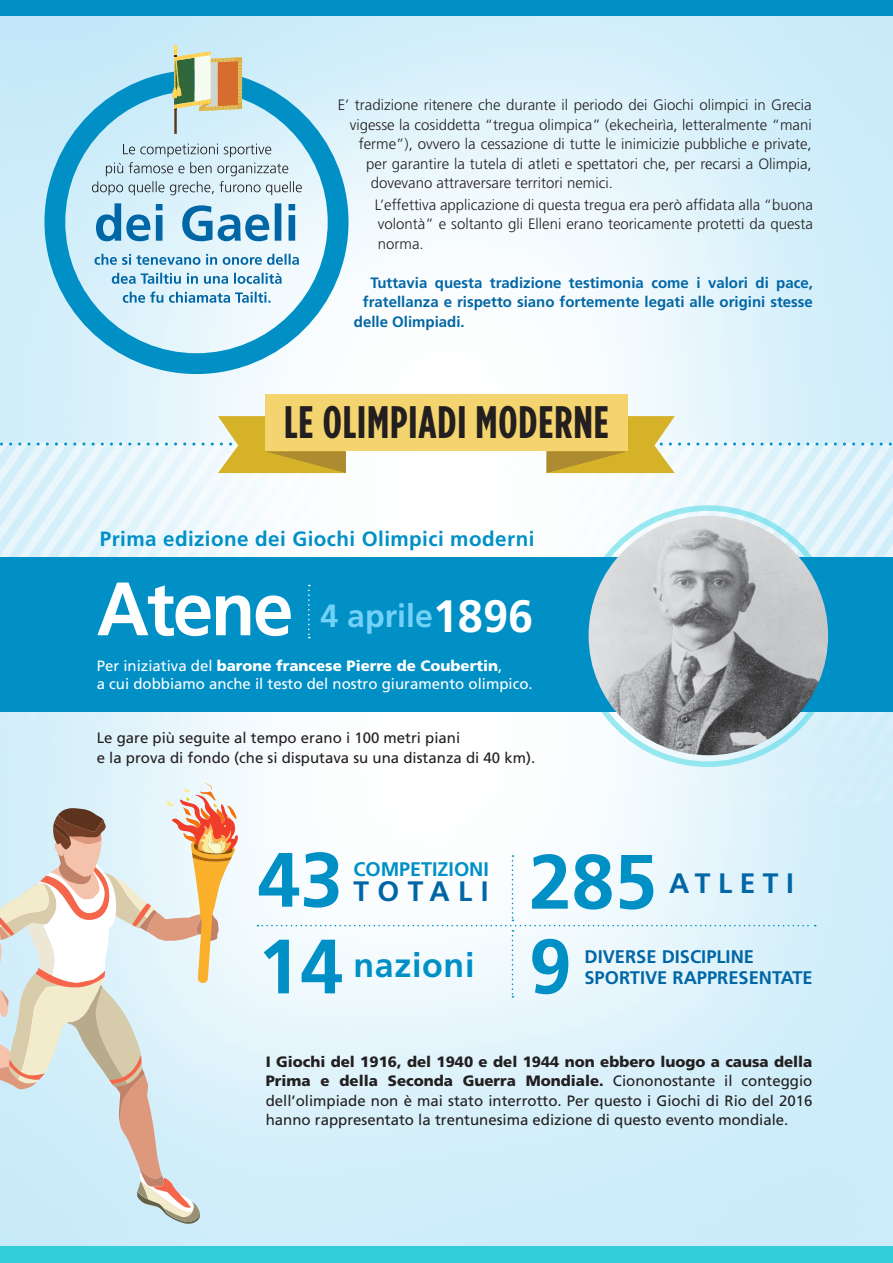
<style>
.page{position:relative;width:893px;height:1263px;background:#fff}
.page>*{position:absolute;margin:0;border:0;box-sizing:border-box;transform-origin:0 0}
.t1{font:700 76.8px "Frutiger";color:#0090c6}
.t2{font:700 75.45px "Frutiger";letter-spacing:-.03em;color:#fff;scale:.96 1}
.t3{font:700 condensed 45.45px "Gotham HTF";letter-spacing:.02em;color:#231f20}
.t4{font:700 33.9px "Frutiger";letter-spacing:.02em;color:#0090c6}
.t5{font:700 32.1px "Frutiger";color:#72d1f6}
.t6{font:700 28.05px "Frutiger";letter-spacing:.27em;color:#0166a5}
.t7{font:700 20.7px "Frutiger";letter-spacing:.02em;color:#0090c6}
.t8{font:700 19.65px "Frutiger";color:#0090c6}
.t9{font:700 18.3px "Frutiger";color:#0166a5}
.t10{font:300 15px/19.5px "Frutiger";color:#231f20;text-align:justify}
.t11{font:15px/19.5px "Frutiger";color:#231f20}
.t12{font:700 15px "Frutiger";color:#0166a5}
.t13{font:15px/18px "Frutiger";color:#fff}
.s1{font-size:45.3px;color:#fff}
.s2{font-weight:900}
</style>
<div class="page">
<img style="left:0;top:473px;width:893px;height:774px">
<div style="left:0;top:557px;width:893px;height:155px;background:#0090c6"></div>
<img style="left:589px;top:516px;width:239px;height:239px;border-radius:120px">
<div style="left:0;top:0;width:893px;height:16px;background:#0090c6"></div>
<div style="left:0;top:1247px;width:893px;height:16px;background:#33ccd9"></div>
<div style="left:265px;top:394px;width:363px;height:57px;background:#f4d46f"></div>
<svg style="left:0;top:416px;width:893px;height:57px"></svg>
<svg style="left:257px;top:855px;width:559px;height:142px"></svg>
<svg style="left:0;top:782px;width:236px;height:442px;background:#dbdfdb"></svg>
<svg style="left:44px;top:70px;width:304px;height:304px;background:#a6d6e9"></svg>
<svg style="left:96px;top:203px;width:199px;height:38px;background:#89bcd9"></svg>
<hr style="left:174px;top:64px;width:3px;height:70px;background:#5c331c">
<svg style="left:173px;top:43px;width:69px;height:68px;background:#c0b68c"></svg>
<svg style="left:308px;top:585px;width:2px;height:53px"></svg>
<p class="t10" style="left:338px;top:95px;width:476px">E’ tradizione ritenere che durante il periodo dei Giochi olimpici in Grecia</p>
<p class="t10" style="left:350px;top:115px;width:464px">vigesse la cosiddetta “tregua olimpica” (ekecheirìa, letteralmente “mani</p>
<p class="t10" style="left:359px;top:134px;width:455px">ferme”), ovvero la cessazione di tutte le inimicizie pubbliche e private,</p>
<p class="t10" style="left:366px;top:154px;width:447px">per garantire la tutela di atleti e spettatori che, per recarsi a Olimpia,</p>
<p class="t10" style="left:371px;top:173px;width:244px">dovevano attraversare territori nemici.</p>
<p class="t10" style="left:375px;top:195px;width:440px">L’effettiva applicazione di questa tregua era però affidata alla “buona volontà” e soltanto gli Elleni erano teoricamente protetti da questa norma.</p>
<p class="t12" style="left:370px;top:273px;width:444px">Tuttavia questa tradizione testimonia come i valori di pace,</p>
<p class="t12" style="left:363px;top:293px;width:451px">fratellanza e rispetto siano fortemente legati alle origini stesse</p>
<p class="t12" style="left:354px;top:312px;width:112px">delle Olimpiadi.</p>
<h3 class="t3" style="left:284px;top:396px;width:326px">LE OLIMPIADI MODERNE</h3>
<h3 class="t7" style="left:100px;top:527px;width:436px">Prima edizione dei Giochi Olimpici moderni</h3>
<h2 class="t2" style="left:97px;top:565px;width:206px">Atene</h2>
<h3 class="t5" style="left:321px;top:596px;width:214px">4 aprile<span class="s1">1896</span></h3>
<p class="t13" style="left:97px;top:657px;width:437px">Per iniziativa del <span class="s2">barone francese Pierre de Coubertin</span>,<br>a cui dobbiamo anche il testo del nostro giuramento olimpico.</p>
<p class="t11" style="left:97px;top:728px;width:440px">Le gare più seguite al tempo erano i 100 metri piani<br>e la prova di fondo (che si disputava su una distanza di 40 km).</p>
<h1 class="t1" style="left:258px;top:835px;width:87px">43</h1>
<h3 class="t8" style="left:353px;top:857px;width:137px">COMPETIZIONI</h3>
<h3 class="t6" style="left:353px;top:875px;width:137px">TOTALI</h3>
<h1 class="t1" style="left:529px;top:837px;width:130px">285</h1>
<h3 class="t6" style="left:669px;top:867px;width:126px">ATLETI</h3>
<h1 class="t1" style="left:258px;top:921px;width:87px">14</h1>
<h3 class="t4" style="left:353px;top:945px;width:123px">nazioni</h3>
<h1 class="t1" style="left:529px;top:921px;width:44px">9</h1>
<p class="t9" style="left:584px;top:946px;width:171px">DIVERSE DISCIPLINE</p>
<p class="t9" style="left:584px;top:967px;width:230px">SPORTIVE RAPPRESENTATE</p>
<p class="t11" style="left:266px;top:1051px;width:548px;text-align:justify"><span class="s2">I Giochi del 1916, del 1940 e del 1944 non ebbero luogo a causa della Prima e della Seconda Guerra Mondiale.</span> Ciononostante il conteggio dell’olimpiade non è mai stato interrotto. Per questo i Giochi di Rio del 2016 hanno rappresentato la trentunesima edizione di questo evento mondiale.</p>
</div>
